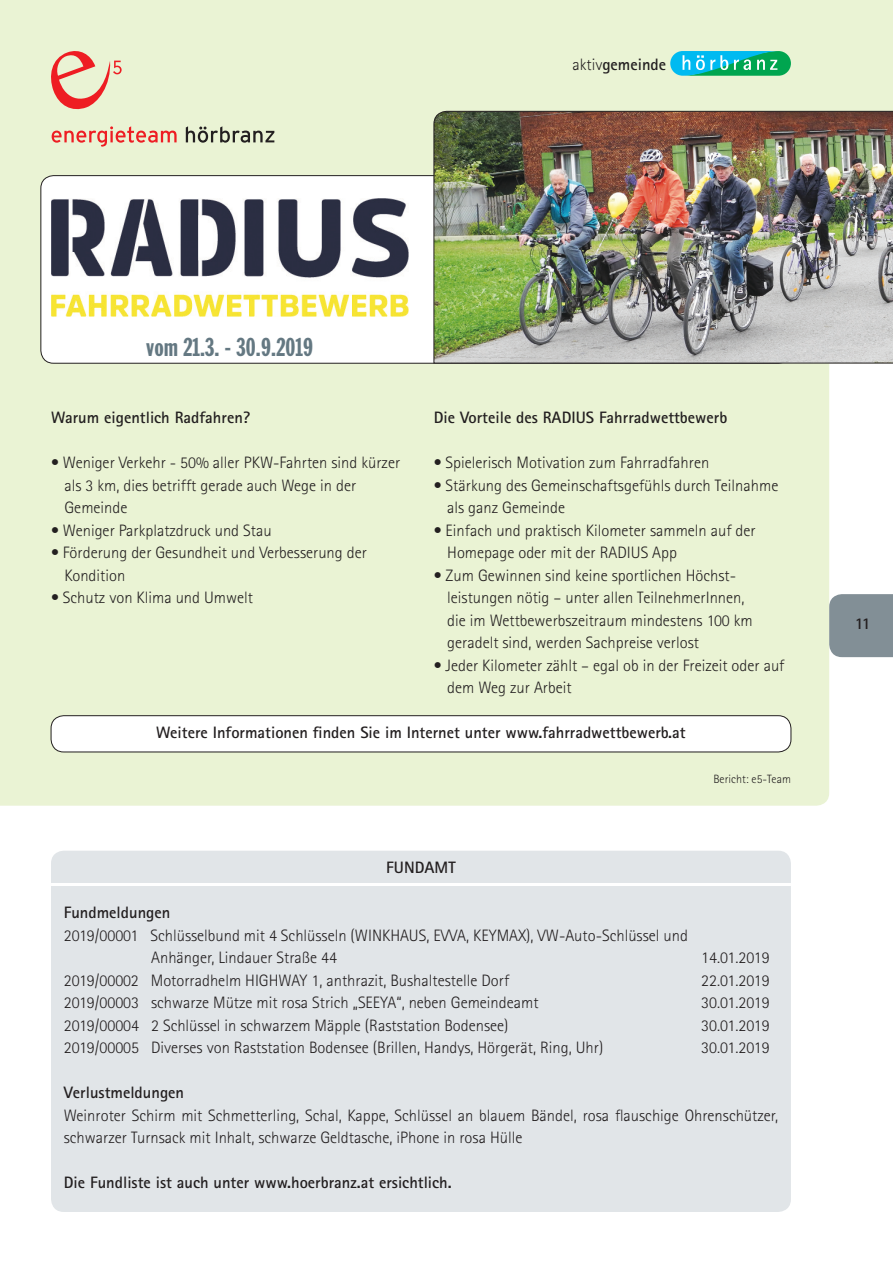
<style>
.page{position:relative;width:893px;height:1263px;background:#fff}
.page>*{position:absolute;margin:0;border:0;box-sizing:border-box;transform-origin:0 0}
.t1{font:25.5px "Franklin Gothic Std Extra Cond";letter-spacing:.01em;color:#647882}
.t2{font:300 16.5px/22.5px "Rotis Sans Serif Std";color:#231f20}
.t3{font:700 16.5px "Rotis Sans Serif Std";color:#231f20}
.t4{font:300 12px "Rotis Sans Serif Std";color:#231f20}
.s1{font-weight:300}
</style>
<div class="page">
<div style="left:0;top:0;width:829px;height:806px;background:#eaf3d4"></div>
<div style="left:166px;top:0;width:727px;height:176px;background:#eaf3d4"></div>
<svg style="left:670px;top:51px;width:121px;height:25px"></svg>
<div style="left:829px;top:594px;width:64px;height:63px;background:#828f96"></div>
<div style="left:51px;top:851px;width:740px;height:361px;background:#e1e5e8;border-radius:13px"></div>
<hr style="left:51px;top:883px;width:740px;height:3px;background:#fff">
<svg style="left:41px;top:176px;width:393px;height:187px"></svg>
<div style="left:51px;top:716px;width:740px;height:36px;background:#fff;border-radius:13px"></div>
<div style="left:51px;top:716px;width:740px;height:36px;border:1px solid #231f20;border-radius:13px"></div>
<svg style="left:52px;top:126px;width:125px;height:21px"></svg>
<svg style="left:186px;top:126px;width:88px;height:17px"></svg>
<svg style="left:51px;top:51px;width:71px;height:62px"></svg>
<img style="left:434px;top:111px;width:459px;height:252px">
<img style="left:51px;top:198px;width:357px;height:119px">
<p class="t3" style="left:572px;top:54px;width:95px"><span class="s1">aktiv</span>gemeinde</p>
<p class="t1" style="left:146px;top:333px;width:168px">vom 21.3. - 30.9.2019</p>
<p class="t3" style="left:51px;top:407px;width:201px">Warum eigentlich Radfahren?</p>
<p class="t2" style="left:51px;top:451px;width:351px">• Weniger Verkehr - 50% aller PKW-Fahrten sind kürzer</p>
<p class="t2" style="left:65px;top:474px;width:293px">als 3 km, dies betrifft gerade auch Wege in der</p>
<p class="t2" style="left:65px;top:496px;width:64px">Gemeinde</p>
<p class="t2" style="left:51px;top:519px;width:222px">• Weniger Parkplatzdruck und Stau</p>
<p class="t2" style="left:51px;top:541px;width:317px">• Förderung der Gesundheit und Verbesserung der</p>
<p class="t2" style="left:65px;top:564px;width:62px">Kondition</p>
<p class="t2" style="left:51px;top:586px;width:203px">• Schutz von Klima und Umwelt</p>
<p class="t3" style="left:434px;top:407px;width:295px">Die Vorteile des RADIUS Fahrradwettbewerb</p>
<p class="t2" style="left:434px;top:451px;width:277px">• Spielerisch Motivation zum Fahrradfahren</p>
<p class="t2" style="left:434px;top:474px;width:346px">• Stärkung des Gemeinschaftsgefühls durch Teilnahme</p>
<p class="t2" style="left:447px;top:496px;width:119px">als ganz Gemeinde</p>
<p class="t2" style="left:434px;top:519px;width:323px">• Einfach und praktisch Kilometer sammeln auf der</p>
<p class="t2" style="left:447px;top:541px;width:231px">Homepage oder mit der RADIUS App</p>
<p class="t2" style="left:434px;top:564px;width:304px">• Zum Gewinnen sind keine sportlichen Höchst-</p>
<p class="t2" style="left:447px;top:586px;width:299px">leistungen nötig – unter allen TeilnehmerInnen,</p>
<p class="t2" style="left:447px;top:609px;width:307px">die im Wettbewerbszeitraum mindestens 100 km</p>
<p class="t2" style="left:447px;top:631px;width:253px">geradelt sind, werden Sachpreise verlost</p>
<p class="t2" style="left:434px;top:654px;width:352px">• Jeder Kilometer zählt – egal ob in der Freizeit oder auf</p>
<p class="t2" style="left:447px;top:676px;width:126px">dem Weg zur Arbeit</p>
<p class="t3" style="left:156px;top:722px;width:531px">Weitere Informationen finden Sie im Internet unter www.fahrradwettbewerb.at</p>
<p class="t4" style="left:713px;top:772px;width:79px">Bericht: e5-Team</p>
<p class="t3" style="left:386px;top:857px;width:71px">FUNDAMT</p>
<p class="t3" style="left:64px;top:902px;width:108px">Fundmeldungen</p>
<p class="t2" style="left:64px;top:924px;width:626px">2019/00001 Schlüsselbund mit 4 Schlüsseln (WINKHAUS, EVVA, KEYMAX), VW-Auto-Schlüssel und</p>
<p class="t2" style="left:151px;top:946px;width:187px">Anhänger, Lindauer Straße 44</p>
<p class="t2" style="left:701px;top:946px;width:70px">14.01.2019</p>
<p class="t2" style="left:64px;top:969px;width:447px">2019/00002 Motorradhelm HIGHWAY 1, anthrazit, Bushaltestelle Dorf</p>
<p class="t2" style="left:701px;top:969px;width:70px">22.01.2019</p>
<p class="t2" style="left:64px;top:991px;width:476px">2019/00003 schwarze Mütze mit rosa Strich „SEEYA“, neben Gemeindeamt</p>
<p class="t2" style="left:701px;top:991px;width:70px">30.01.2019</p>
<p class="t2" style="left:64px;top:1014px;width:446px">2019/00004 2 Schlüssel in schwarzem Mäpple (Raststation Bodensee)</p>
<p class="t2" style="left:701px;top:1014px;width:70px">30.01.2019</p>
<p class="t2" style="left:64px;top:1036px;width:541px">2019/00005 Diverses von Raststation Bodensee (Brillen, Handys, Hörgerät, Ring, Uhr)</p>
<p class="t2" style="left:701px;top:1036px;width:70px">30.01.2019</p>
<p class="t3" style="left:64px;top:1082px;width:122px">Verlustmeldungen</p>
<p class="t2" style="left:64px;top:1104px;width:716px">Weinroter Schirm mit Schmetterling, Schal, Kappe, Schlüssel an blauem Bändel, rosa flauschige Ohrenschützer, schwarzer Turnsack mit Inhalt, schwarze Geldtasche, iPhone in rosa Hülle</p>
<p class="t3" style="left:64px;top:1172px;width:390px">Die Fundliste ist auch unter www.hoerbranz.at ersichtlich.</p>
<p class="t3" style="left:855px;top:613px;width:17px">11</p>
</div>
